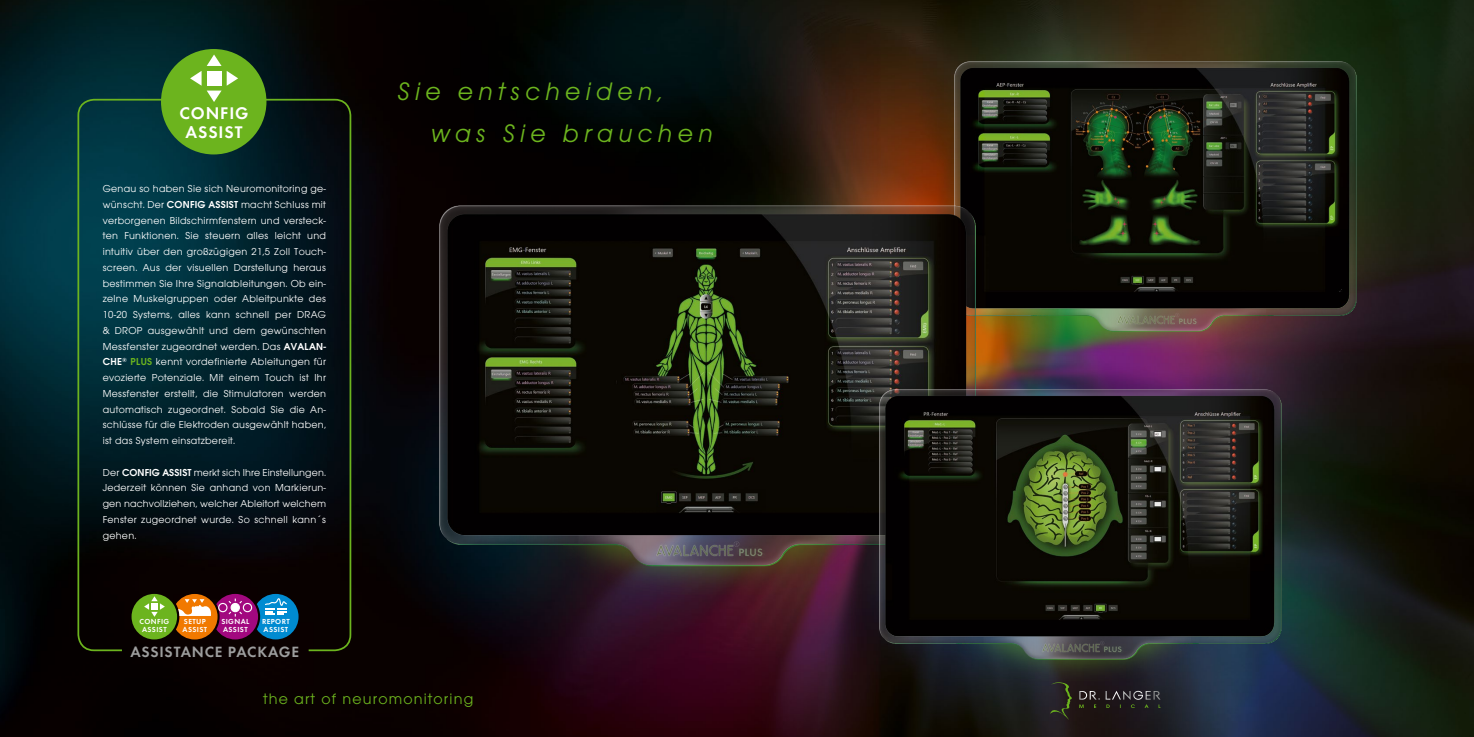
<style>
.page{position:relative;width:1474px;height:737px;background:#fff}
.page>*{position:absolute;margin:0;border:0;box-sizing:border-box;transform-origin:0 0}
.t1{font:italic 26.25px/42px "Avant Garde Gothic Itc T";letter-spacing:.2em;color:#6cb41e}
.t2{font:600 17.5px/19.2px "Futura T";letter-spacing:.05em;color:#fff;text-align:center}
.t3{font:15.75px "Avant Garde Gothic Itc T";letter-spacing:.075em;color:#6cb41e}
.t4{font:600 15.4px "Futura T";letter-spacing:.05em;color:#9d9e9e}
.t5{font:10.5px/15.8px "Avant Garde Gothic Itc T";letter-spacing:.025em;color:#fff;text-align:justify}
.t6{font:600 7.52px/8.3px "Futura T";letter-spacing:.05em;color:#fff}
.s1{font-weight:600}
.s2{font-weight:600;color:#6cb41e}
</style>
<div class="page">
<img style="left:0;top:0;width:1473px;height:737px">
<div style="left:131px;top:594px;width:46px;height:45px;background:#6cb41e;border-radius:50%"></div>
<svg style="left:144px;top:596px;width:21px;height:21px"></svg>
<svg style="left:176px;top:594px;width:122px;height:45px;background:#79596b"></svg>
<img style="left:933px;top:40px;width:443px;height:313px">
<svg style="left:1079px;top:704px;width:81px;height:4px"></svg>
<svg style="left:1050px;top:682px;width:22px;height:38px"></svg>
<img style="left:1089px;top:690px;width:71px;height:10px">
<img style="left:412px;top:177px;width:590px;height:417px">
<img style="left:858px;top:368px;width:442px;height:313px">
<div style="left:77px;top:99px;width:274px;height:552px;border:2px solid #6cb41e;border-radius:16px"></div>
<div style="left:161px;top:49px;width:105px;height:105px;background:#6cb41e;border-radius:50%"></div>
<div style="left:207px;top:71px;width:15px;height:15px;background:#fff"></div>
<svg style="left:227px;top:71px;width:11px;height:15px"></svg>
<svg style="left:207px;top:54px;width:14px;height:12px"></svg>
<svg style="left:207px;top:91px;width:14px;height:11px"></svg>
<svg style="left:190px;top:71px;width:11px;height:15px"></svg>
<h2 class="t2" style="left:179px;top:103px;width:71px">CONFIG<br>ASSIST</h2>
<p class="t5" style="left:103px;top:180px;width:225px">Genau so haben Sie sich Neuromonitoring ge&shy;wünscht. Der <span class="s1">CONFIG ASSIST</span> macht Schluss mit verborgenen Bildschirmfenstern und versteck&shy;ten Funktionen. Sie steuern alles leicht und intuitiv über den großzügigen 21,5 Zoll Touch&shy;screen. Aus der visuellen Darstellung heraus bestimmen Sie Ihre Signalableitungen. Ob ein&shy;zelne Muskelgruppen oder Ableitpunkte des 10-20 Systems, alles kann schnell per DRAG &amp; DROP ausgewählt und dem gewünschten Messfenster zugeordnet werden. Das <span class="s1">AVALAN-CHE</span><sup>®</sup> <span class="s2">PLUS</span> kennt vordefinierte Ableitungen für evozierte Potenziale. Mit einem Touch ist Ihr Messfenster erstellt, die Stimulatoren werden automatisch zugeordnet. Sobald Sie die An&shy;schlüsse für die Elektroden ausgewählt haben, ist das System einsatzbereit.</p>
<p class="t5" style="left:103px;top:464px;width:225px">Der <span class="s1">CONFIG ASSIST</span> merkt sich Ihre Einstellungen.<br>Jederzeit können Sie anhand von Markierun&shy;gen nachvollziehen, welcher Ableitort welchem Fenster zugeordnet wurde. So schnell kann´s gehen.</p>
<h1 class="t1" style="left:430px;top:70px;width:284px;text-indent:-33px">Sie entscheiden, was Sie brauchen</h1>
<p class="t6" style="left:139px;top:617px;width:31px;text-align:center">CONFIG<br>ASSIST</p>
<p class="t6" style="left:221px;top:617px;width:30px">SIGNAL<br>ASSIST</p>
<h3 class="t4" style="left:130px;top:642px;width:170px">ASSISTANCE PACKAGE</h3>
<h3 class="t3" style="left:263px;top:690px;width:211px">the art of neuromonitoring</h3>
<p class="t6" style="left:262px;top:617px;width:29px">REPORT<br>ASSIST</p>
<p class="t6" style="left:183px;top:617px;width:26px">SETUP<br>ASSIST</p>
</div>
